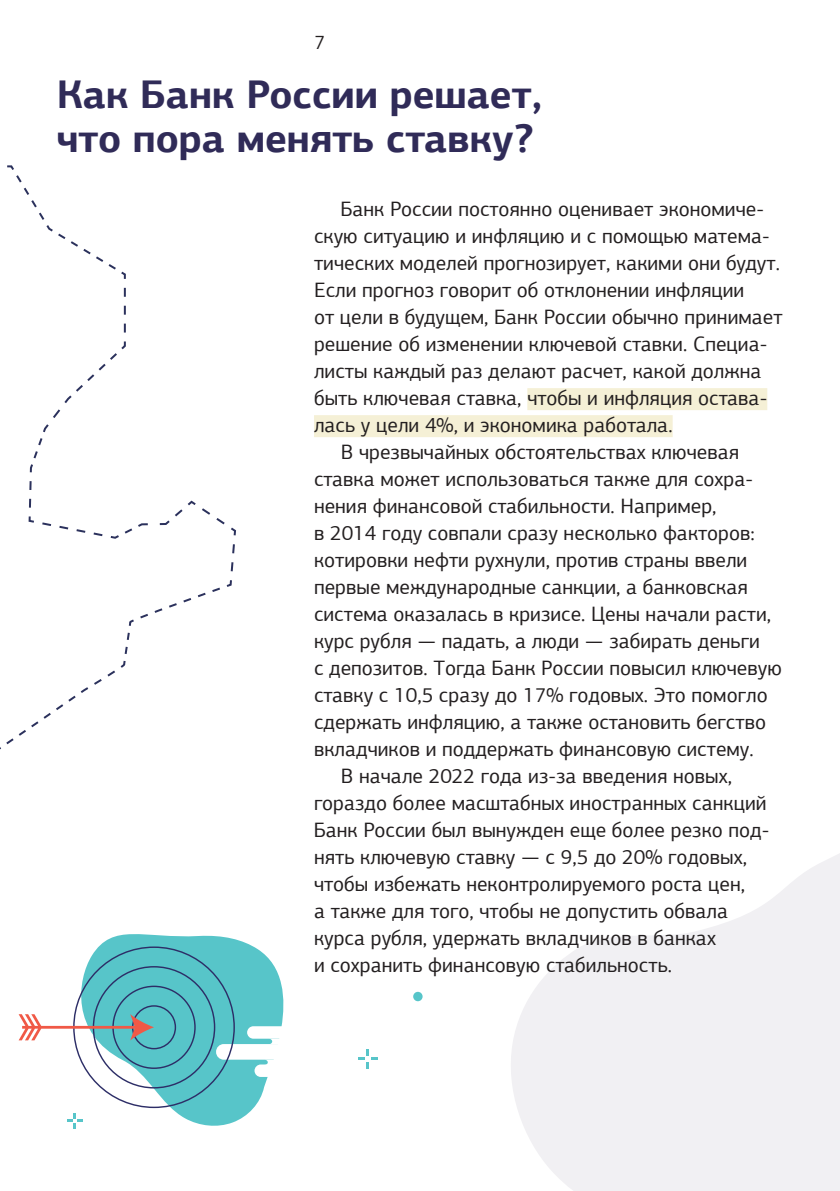
<style>
.page{position:relative;width:840px;height:1191px;background:#fff}
.page>*{position:absolute;margin:0;border:0;box-sizing:border-box;transform-origin:0 0}
.t1{font:700 40px/44px "PF Agora Sans Pro";color:#302b58}
.t2{font:20.8px "PF Agora Sans Pro";color:#231f20}
.t3{font:20px "PF Agora Sans Pro";color:#231f20}
.s1{font-family:"Raleway"}
</style>
<div class="page">
<svg style="left:511px;top:854px;width:328px;height:337px;fill:#f1f0f3"></svg>
<svg style="left:0;top:165px;width:236px;height:876px"></svg>
<svg style="left:70px;top:921px;width:214px;height:205px;fill:#57c5c9"></svg>
<svg style="left:358px;top:1049px;width:19px;height:19px"></svg>
<div style="left:216px;top:1044px;width:111px;height:15px;background:#fff;border-radius:8px"></div>
<div style="left:247px;top:1026px;width:52px;height:12px;background:#fff;border-radius:6px"></div>
<div style="left:254px;top:1064px;width:52px;height:13px;background:#fff;border-radius:6px"></div>
<svg style="left:264px;top:1059px;width:15px;height:6px"></svg>
<svg style="left:268px;top:1038px;width:16px;height:6px"></svg>
<div style="left:413px;top:991px;width:9px;height:10px;background:#57c5c9;border-radius:50%"></div>
<svg style="left:67px;top:1113px;width:15px;height:15px"></svg>
<div style="left:132px;top:1005px;width:44px;height:44px;border:1px solid #2d2e67;border-radius:50%"></div>
<hr style="left:40px;top:1026px;width:97px;height:2px;background:#f05946">
<svg style="left:130px;top:1014px;width:24px;height:26px"></svg>
<svg style="left:19px;top:1014px;width:22px;height:26px"></svg>
<div style="left:527px;top:388px;width:239px;height:22px;background:#f5f0d6"></div>
<div style="left:314px;top:415px;width:358px;height:22px;background:#f5f0d6"></div>
<p class="t3" style="left:314px;top:30px;width:13px">7</p>
<h1 class="t1" style="left:57px;top:72px;width:486px">Как Банк России решает, что пора менять ставку?</h1>
<p class="t2" style="left:340px;top:196px;width:424px">Банк России постоянно оценивает экономиче-</p>
<p class="t2" style="left:314px;top:223px;width:457px">скую ситуацию и инфляцию и с помощью матема-</p>
<p class="t2" style="left:314px;top:250px;width:467px">тических моделей прогнозирует, какими они будут.</p>
<p class="t2" style="left:314px;top:277px;width:431px">Если прогноз говорит об отклонении инфляции</p>
<p class="t2" style="left:314px;top:304px;width:470px">от цели в будущем, Банк России обычно принимает</p>
<p class="t2" style="left:314px;top:331px;width:454px">решение об изменении ключевой ставки. Специа-</p>
<p class="t2" style="left:314px;top:358px;width:449px">листы каждый раз делают расчет, какой должна</p>
<p class="t2" style="left:314px;top:385px;width:454px">быть ключевая ставка, чтобы и инфляция остава-</p>
<p class="t2" style="left:314px;top:412px;width:360px">лась у цели 4%, и экономика работала.</p>
<p class="t2" style="left:340px;top:439px;width:400px">В чрезвычайных обстоятельствах ключевая</p>
<p class="t2" style="left:314px;top:466px;width:440px">ставка может использоваться также для сохра-</p>
<p class="t2" style="left:314px;top:493px;width:404px">нения финансовой стабильности. Например,</p>
<p class="t2" style="left:314px;top:520px;width:442px">в 2014 году совпали сразу несколько факторов:</p>
<p class="t2" style="left:314px;top:547px;width:434px">котировки нефти рухнули, против страны ввели</p>
<p class="t2" style="left:314px;top:574px;width:435px">первые международные санкции, а банковская</p>
<p class="t2" style="left:314px;top:601px;width:458px">система оказалась в кризисе. Цены начали расти,</p>
<p class="t2" style="left:314px;top:628px;width:447px">курс рубля <span class="s1">—</span> падать, а люди <span class="s1">—</span> забирать деньги</p>
<p class="t2" style="left:314px;top:655px;width:469px">с депозитов. Тогда Банк России повысил ключевую</p>
<p class="t2" style="left:314px;top:682px;width:455px">ставку с 10,5 сразу до 17% годовых. Это помогло</p>
<p class="t2" style="left:314px;top:709px;width:453px">сдержать инфляцию, а также остановить бегство</p>
<p class="t2" style="left:314px;top:736px;width:441px">вкладчиков и поддержать финансовую систему.</p>
<p class="t2" style="left:340px;top:763px;width:392px">В начале 2022 года из-за введения новых,</p>
<p class="t2" style="left:314px;top:790px;width:453px">гораздо более масштабных иностранных санкций</p>
<p class="t2" style="left:314px;top:817px;width:456px">Банк России был вынужден еще более резко под-</p>
<p class="t2" style="left:314px;top:844px;width:434px">нять ключевую ставку <span class="s1">—</span> с 9,5 до 20% годовых,</p>
<p class="t2" style="left:314px;top:871px;width:432px">чтобы избежать неконтролируемого роста цен,</p>
<p class="t2" style="left:314px;top:898px;width:415px">а также для того, чтобы не допустить обвала</p>
<p class="t2" style="left:314px;top:925px;width:403px">курса рубля, удержать вкладчиков в банках</p>
<p class="t2" style="left:314px;top:952px;width:359px">и сохранить финансовую стабильность.</p>
</div>
